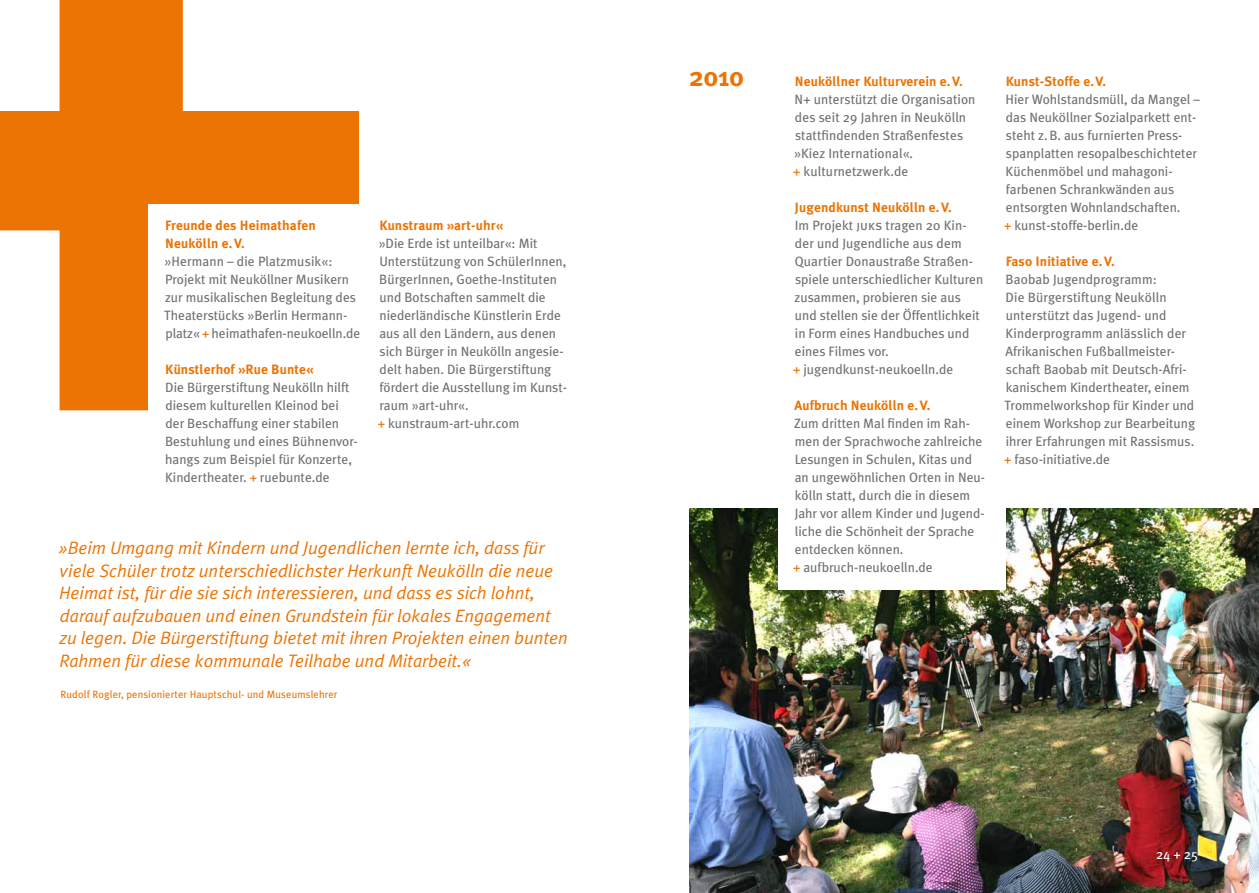
<style>
.page{position:relative;width:1259px;height:893px;background:#fff}
.page>*{position:absolute;margin:0;border:0;box-sizing:border-box;transform-origin:0 0}
.t1{font:700 27px "Meta Plus";color:#ec7404}
.t2{font:italic 18px/22.5px "Meta Plus Normal";color:#ec7404}
.t3{font:13.5px/18px "Meta Plus";color:#707172}
.t4{font:700 13.5px/18px "Meta Plus";letter-spacing:.01em;color:#ec7404}
.t5{font:13.5px "Meta Plus";color:#fff}
.t6{font:10.5px "Meta Plus";letter-spacing:.01em;color:#ec7404}
.s1{color:#ec7404}
.s2{font-weight:700;color:#ec7404}
.s3{font-family:"Meta Plus Book Caps"}
</style>
<div class="page">
<svg style="left:0;top:0;width:359px;height:410px;fill:#ec7404"></svg>
<img style="left:689px;top:509px;width:570px;height:384px">
<div style="left:148px;top:204px;width:231px;height:329px;background:#fff"></div>
<div style="left:777px;top:60px;width:228px;height:530px;background:#fff"></div>
<p class="t4" style="left:165px;top:216px;width:152px">Freunde des Heimathafen<br>Neukölln e.V.</p>
<p class="t3" style="left:164px;top:252px;width:198px">»Hermann – die Platzmusik«:<br>Projekt mit Neuköllner Musikern zur musikalischen Begleitung des Theaterstücks »Berlin Hermann&shy;platz« <span class="s1">+</span> heimathafen-neukoelln.de</p>
<p class="t4" style="left:165px;top:360px;width:150px">Künstlerhof »Rue Bunte«</p>
<p class="t3" style="left:165px;top:378px;width:194px">Die Bürgerstiftung Neukölln hilft diesem kulturellen Kleinod bei der Beschaffung einer stabilen<br>Bestuhlung und eines Bühnenvor&shy;hangs zum Beispiel für Konzerte,<br>Kindertheater. <span class="s1">+</span> ruebunte.de</p>
<p class="t4" style="left:379px;top:216px;width:125px">Kunstraum »art-uhr«</p>
<p class="t3" style="left:378px;top:234px;width:191px">»Die Erde ist unteilbar«: Mit<br>Unterstützung von SchülerInnen,<br>BürgerInnen, Goethe-Instituten und Botschaften sammelt die niederländische Künstlerin Erde aus all den Ländern, aus denen sich Bürger in Neukölln angesie&shy;delt haben. Die Bürgerstiftung fördert die Ausstellung im Kunst&shy;raum »art-uhr«.<br><span class="s1">+</span> kunstraum-art-uhr.com</p>
<p class="t2" style="left:59px;top:536px;width:510px">»Beim Umgang mit Kindern und Jugendlichen lernte ich, dass für viele Schüler trotz unterschiedlichster Herkunft Neukölln die neue Heimat ist, für die sie sich interessieren, und dass es sich lohnt, darauf aufzubauen und einen Grundstein für lokales Engagement zu legen. Die Bürgerstiftung bietet mit ihren Projekten einen bunten Rahmen für diese kommunale Teilhabe und Mitarbeit.«</p>
<p class="t6" style="left:60px;top:688px;width:278px">Rudolf Rogler, pensionierter Hauptschul- und Museumslehrer</p>
<h1 class="t1" style="left:689px;top:61px;width:56px">2010</h1>
<p class="t4" style="left:794px;top:72px;width:169px">Neuköllner Kulturverein e.V.</p>
<p class="t3" style="left:793px;top:90px;width:184px">N+ unterstützt die Organisation des seit 29 Jahren in Neukölln stattfindenden Straßenfestes »Kiez International«.<br><span class="s1">+</span> kulturnetzwerk.de</p>
<p class="t3" style="left:793px;top:198px;width:192px"><span class="s2">Jugendkunst Neukölln e.V.<br></span>Im Projekt <span class="s3">juks</span> tragen 20 Kin&shy;der und Jugendliche aus dem<br>Quartier Donaustraße Straßen&shy;spiele unterschiedlicher Kulturen zusammen, probieren sie aus und stellen sie der Öffentlichkeit in Form eines Handbuches und eines Filmes vor.<br><span class="s1">+</span> jugendkunst-neukoelln.de</p>
<p class="t4" style="left:794px;top:396px;width:137px">Aufbruch Neukölln e.V.</p>
<p class="t3" style="left:793px;top:414px;width:193px">Zum dritten Mal finden im Rah&shy;men der Sprachwoche zahlreiche<br>Lesungen in Schulen, Kitas und an ungewöhnlichen Orten in Neu&shy;kölln statt, durch die in diesem<br>Jahr vor allem Kinder und Jugend&shy;liche die Schönheit der Sprache entdecken können.<br><span class="s1">+</span> aufbruch-neukoelln.de</p>
<p class="t4" style="left:1005px;top:72px;width:102px">Kunst-Stoffe e.V.</p>
<p class="t3" style="left:1004px;top:90px;width:197px">Hier Wohlstandsmüll, da Mangel – das Neuköllner Sozialparkett ent&shy;steht z.B. aus furnierten Press&shy;spanplatten resopalbeschichteter<br>Küchenmöbel und mahagoni&shy;farbenen Schrankwänden aus entsorgten Wohnlandschaften.<br><span class="s1">+</span> kunst-stoffe-berlin.de</p>
<p class="t4" style="left:1005px;top:252px;width:110px">Faso Initiative e.V.</p>
<p class="t3" style="left:1004px;top:270px;width:192px">Baobab Jugendprogramm:<br>Die Bürgerstiftung Neukölln unterstützt das Jugend- und<br>Kinderprogramm anlässlich der<br>Afrikanischen Fußballmeister&shy;schaft Baobab mit Deutsch-Afri&shy;kanischem Kindertheater, einem<br>Trommelworkshop für Kinder und einem Workshop zur Bearbeitung ihrer Erfahrungen mit Rassismus. <span class="s1">+</span> faso-initiative.de</p>
<p class="t5" style="left:1156px;top:846px;width:44px">24 + 25</p>
</div>
